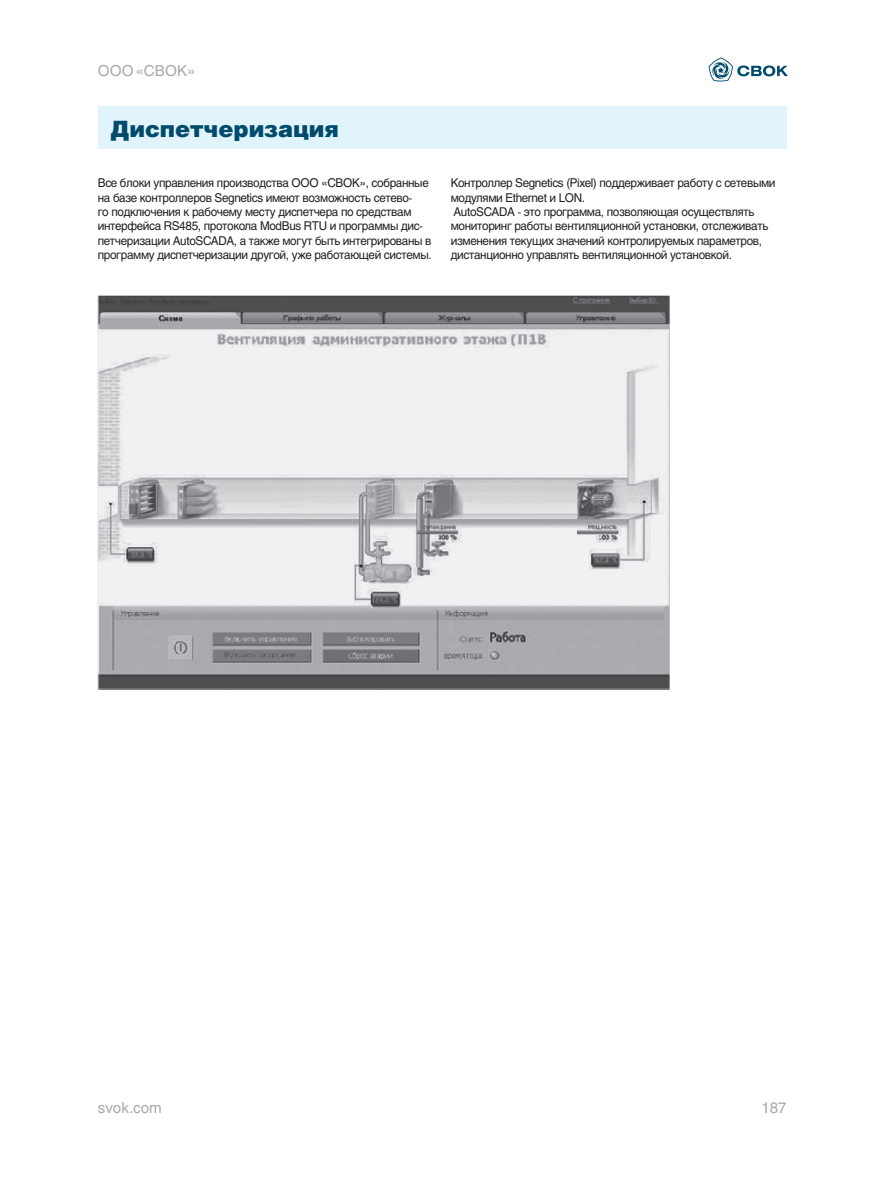
<style>
.page{position:relative;width:893px;height:1191px;background:#fff}
.page>*{position:absolute;margin:0;border:0;box-sizing:border-box;transform-origin:0 0}
.t1{font:22.5px "Helios Black C";color:#004b6c}
.t2{font:15px "Helios C";color:#a8a9ad}
.t3{font:12px/14.4px "Helios C";letter-spacing:-.03em;color:#231f20}
</style>
<div class="page">
<svg style="left:708px;top:57px;width:80px;height:25px"></svg>
<div style="left:98px;top:106px;width:689px;height:43px;background:#e1f4fc"></div>
<img style="left:98px;top:296px;width:571px;height:393px">
<p class="t2" style="left:98px;top:62px;width:99px">ООО«СВОК»</p>
<h1 class="t1" style="left:111px;top:115px;width:230px">Диспетчеризация</h1>
<p class="t3" style="left:98px;top:176px;width:335px">Все блоки управления производства ООО «СВОК», собранные на базе контроллеров Segnetics имеют возможность сетево-<br>го подключения к рабочему месту диспетчера по средствам интерфейса RS485, протокола ModBus RTU и программы дис&shy;петчеризации AutoSCADA, а также могут быть интегрированы в программу диспетчеризации другой, уже работающей системы.</p>
<p class="t3" style="left:451px;top:176px;width:326px">Контроллер Segnetics (Pixel) поддерживает работу с сетевыми модулями Ethernet и LON.<br>AutoSCADA - это программа, позволяющая осуществлять мониторинг работы вентиляционной установки, отслеживать изменения текущих значений контролируемых параметров, дистанционно управлять вентиляционной установкой.</p>
<p class="t2" style="left:98px;top:1099px;width:66px">svok.com</p>
<p class="t2" style="left:761px;top:1099px;width:27px">187</p>
</div>
